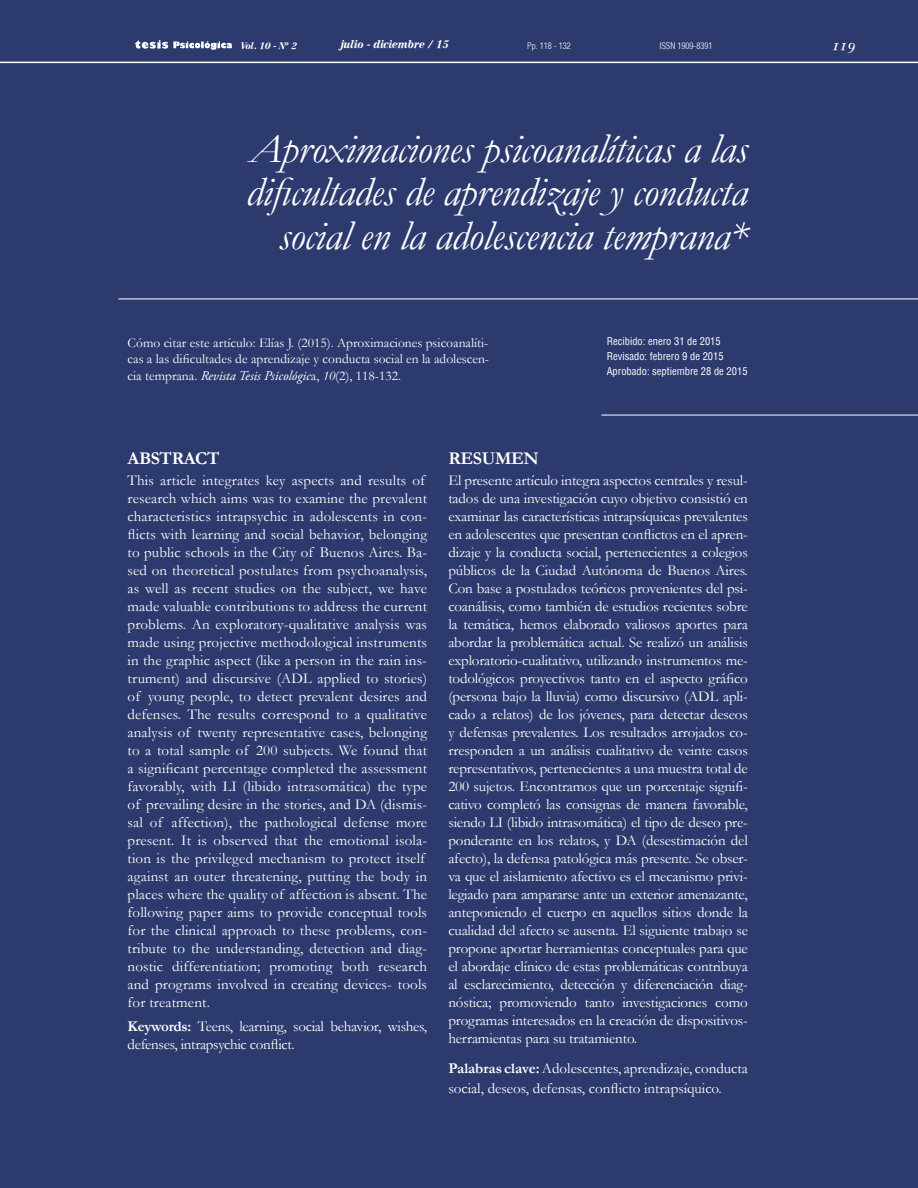
<style>
.page{position:relative;width:918px;height:1188px;background:#2c3a6e}
.page>*{position:absolute;margin:0;border:0;box-sizing:border-box;transform-origin:0 0}
.t1{font:italic 42px/43.5px "Garamond";letter-spacing:-.01em;color:#fff;text-align:right}
.t2{font:700 18px "Garamond";letter-spacing:-.02em;color:#fff}
.t3{font:15px/18px "Garamond";letter-spacing:.01em;color:#fff}
.t4{font:15px/18px "Garamond";letter-spacing:-.02em;color:#fff}
.t5{font:13.5px/16.5px "Garamond";color:#fff;text-align:justify}
.t6{font:13.5px "Century Reprise OSSSK Italic";color:#fff}
.t7{font:condensed 10.5px/15px "Helvetica";color:#fff}
.t8{font:10.5px "Century Reprise Black SSK Italic";color:#fff}
.t9{font:300 condensed 9px "Helvetica";color:#fff}
.t10{font:9px "Century Reprise Black SSK Italic";color:#fff}
.s1{font-family:"Adobe Garamond Pro";font-style:italic}
.s2{font-style:italic}
.s3{font-weight:700}
</style>
<div class="page">
<hr style="left:0;top:62px;width:918px;height:1px;background:#fff">
<svg style="left:134px;top:40px;width:98px;height:10px"></svg>
<hr style="left:118px;top:299px;width:800px;height:1px;background:#fff">
<hr style="left:602px;top:415px;width:316px;height:1px;background:#fff">
<p class="t10" style="left:241px;top:40px;width:57px">Vol. 10 - Nº 2</p>
<p class="t8" style="left:339px;top:38px;width:111px">julio - diciembre / 15</p>
<p class="t9" style="left:659px;top:40px;width:54px">ISSN 1909-8391</p>
<p class="t6" style="left:832px;top:37px;width:25px">119</p>
<p class="t9" style="left:527px;top:40px;width:45px">Pp. 118 - 132</p>
<h1 class="t1" style="left:246px;top:126px;width:503px">Aproximaciones psicoanalíticas a las dificultades de aprendizaje y conducta social en la adolescencia temprana*</h1>
<p class="t5" style="left:128px;top:334px;width:363px">Cómo citar este artículo: Elías J. (2015). Aproximaciones psicoanalíti&shy;cas a las dificultades de aprendizaje y conducta social en la adolescen&shy;cia temprana. <span class="s1">Revista Tesis Psicológic</span>a, <span class="s2">10</span>(2), 118-132.</p>
<p class="t7" style="left:607px;top:333px;width:142px">Recibido: enero 31 de 2015<br>Revisado: febrero 9 de 2015<br>Aprobado: septiembre 28 de 2015</p>
<p class="t2" style="left:128px;top:448px;width:93px">ABSTRACT</p>
<p class="t3" style="left:128px;top:471px;width:301px">This article integrates key aspects and results of research which aims was to examine the prevalent characteristics intrapsychic in adolescents in con&shy;flicts with learning and social behavior, belonging to public schools in the City of Buenos Aires. Ba&shy;sed on theoretical postulates from psychoanalysis, as well as recent studies on the subject, we have made valuable contributions to address the current problems. An exploratory-qualitative analysis was made using projective methodological instruments in the graphic aspect (like a person in the rain ins&shy;trument) and discursive (ADL applied to stories) of young people, to detect prevalent desires and defenses. The results correspond to a qualitative analysis of twenty representative cases, belonging to a total sample of 200 subjects. We found that a significant percentage completed the assessment favorably, with LI (libido intrasomática) the type of prevailing desire in the stories, and DA (dismis&shy;sal of affection), the pathological defense more present. It is observed that the emotional isola&shy;tion is the privileged mechanism to protect itself against an outer threatening, putting the body in places where the quality of affection is absent. The following paper aims to provide conceptual tools for the clinical approach to these problems, con&shy;tribute to the understanding, detection and diag&shy;nostic differentiation; promoting both research and programs involved in creating devices- tools for treatment.</p>
<p class="t4" style="left:128px;top:1017px;width:301px"><span class="s3">Keywords:</span> Teens, learning, social behavior, wishes, defenses, intrapsychic conflict.</p>
<p class="t2" style="left:448px;top:448px;width:92px">RESUMEN</p>
<p class="t3" style="left:448px;top:471px;width:301px;text-align:justify">El presente artículo integra aspectos centrales y resul&shy;tados de una investigación cuyo objetivo consistió en examinar las características intrapsíquicas prevalentes en adolescentes que presentan conflictos en el apren&shy;dizaje y la conducta social, pertenecientes a colegios públicos de la Ciudad Autónoma de Buenos Aires.<br>Con base a postulados teóricos provenientes del psi&shy;coanálisis, como también de estudios recientes sobre la temática, hemos elaborado valiosos aportes para abordar la problemática actual. Se realizó un análisis exploratorio-cualitativo, utilizando instrumentos me&shy;todológicos proyectivos tanto en el aspecto gráfico (persona bajo la lluvia) como discursivo (ADL apli&shy;cado a relatos) de los jóvenes, para detectar deseos y defensas prevalentes. Los resultados arrojados co&shy;rresponden a un análisis cualitativo de veinte casos representativos, pertenecientes a una muestra total de 200 sujetos. Encontramos que un porcentaje signifi&shy;cativo completó las consignas de manera favorable, siendo LI (libido intrasomática) el tipo de deseo pre&shy;ponderante en los relatos, y DA (desestimación del afecto), la defensa patológica más presente. Se obser&shy;va que el aislamiento afectivo es el mecanismo privi&shy;legiado para ampararse ante un exterior amenazante, anteponiendo el cuerpo en aquellos sitios donde la cualidad del afecto se ausenta. El siguiente trabajo se propone aportar herramientas conceptuales para que el abordaje clínico de estas problemáticas contribuya al esclarecimiento, detección y diferenciación diag&shy;nóstica; promoviendo tanto investigaciones como programas interesados en la creación de dispositivos&shy;herramientas para su tratamiento.</p>
<p class="t3" style="left:448px;top:1058px;width:301px;line-height:19.5px"><span class="s3">Palabras clave:</span> Adolescentes, aprendizaje, conducta social, deseos, defensas, conflicto intrapsíquico.</p>
</div>
